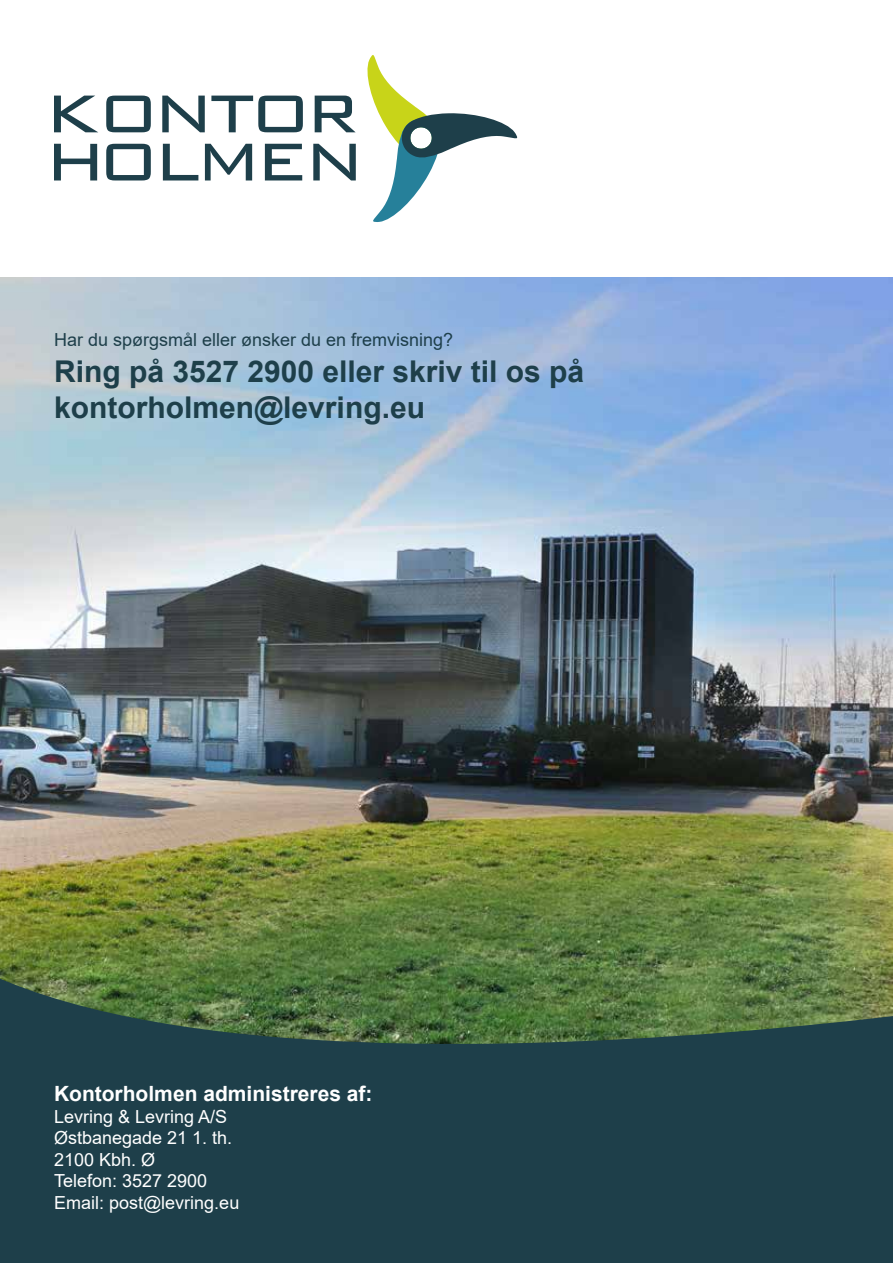
<style>
.page{position:relative;width:893px;height:1263px;background:#fff}
.page>*{position:absolute;margin:0;border:0;box-sizing:border-box;transform-origin:0 0}
.t1{font:700 30px/36px "Arial";color:#1e3f4a}
.t2{font:700 21px "Arial";color:#fff}
.t3{font:18px/21.6px "Arial";color:#fff}
.t4{font:18px "Arial";color:#1e3f4a}
</style>
<div class="page">
<img style="left:0;top:277px;width:893px;height:337px">
<img style="left:0;top:614px;width:893px;height:649px">
<svg style="left:54px;top:96px;width:44px;height:36px"></svg>
<svg style="left:106px;top:96px;width:45px;height:36px"></svg>
<svg style="left:162px;top:96px;width:43px;height:36px"></svg>
<svg style="left:211px;top:96px;width:92px;height:36px"></svg>
<svg style="left:315px;top:96px;width:40px;height:36px"></svg>
<svg style="left:54px;top:144px;width:43px;height:36px"></svg>
<svg style="left:106px;top:144px;width:45px;height:36px"></svg>
<svg style="left:163px;top:144px;width:35px;height:36px"></svg>
<svg style="left:205px;top:144px;width:47px;height:36px"></svg>
<svg style="left:265px;top:144px;width:37px;height:36px"></svg>
<svg style="left:313px;top:144px;width:43px;height:36px"></svg>
<svg style="left:367px;top:55px;width:151px;height:167px"></svg>
<p class="t4" style="left:54px;top:327px;width:401px">Har du spørgsmål eller ønsker du en fremvisning?</p>
<h1 class="t1" style="left:54px;top:353px;width:532px">Ring på 3527 2900 eller skriv til os på kontorholmen@levring.eu</h1>
<p class="t2" style="left:54px;top:1079px;width:320px">Kontorholmen administreres af:</p>
<p class="t3" style="left:54px;top:1105px;width:187px">Levring &amp; Levring A/S<br>Østbanegade 21 1. th.<br>2100 Kbh. Ø<br>Telefon: 3527 2900<br>Email: post@levring.eu</p>
</div>
